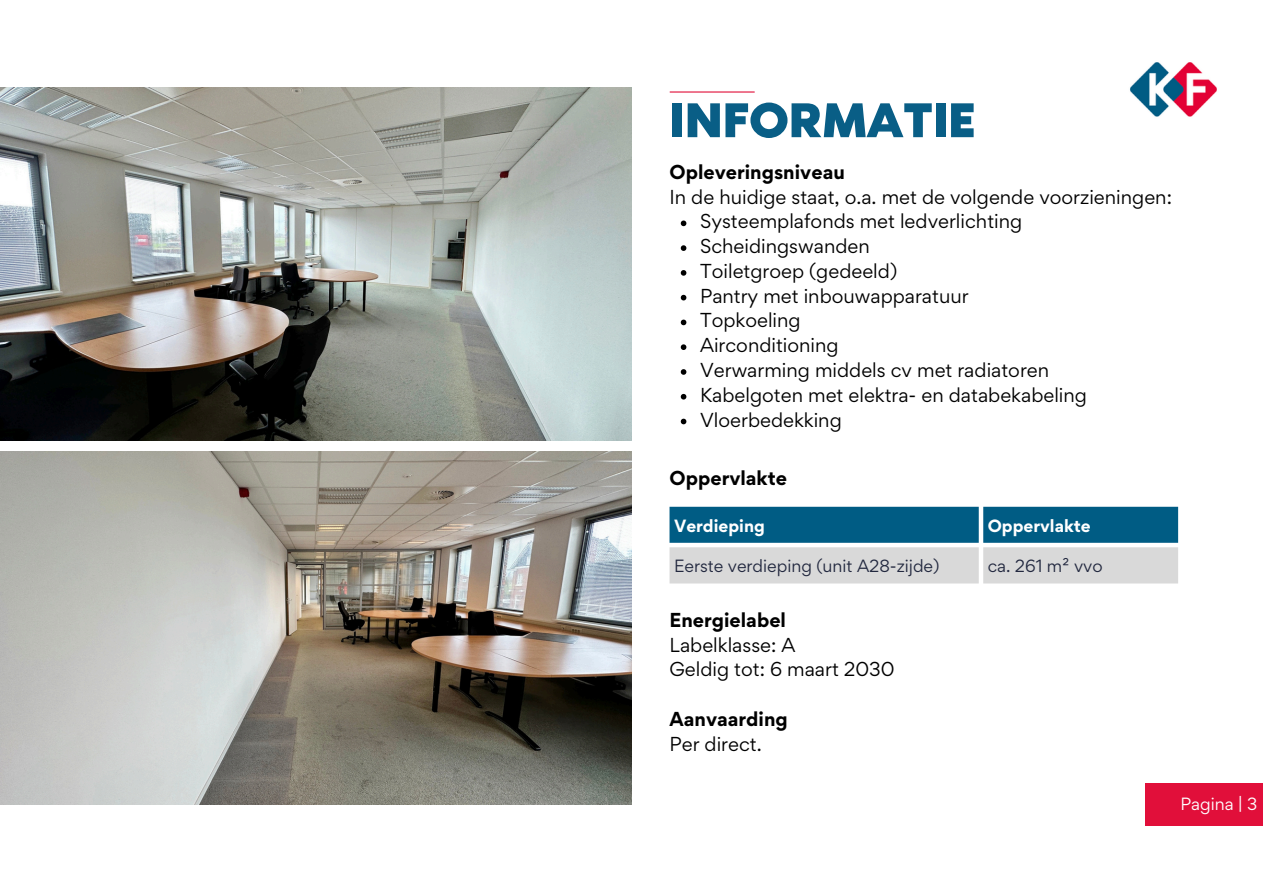
<style>
.page{position:relative;width:1263px;height:894px;background:#fff}
.page>*{position:absolute;margin:0;border:0;box-sizing:border-box;transform-origin:0 0}
.t1{font:61.35px "RTL Media Pro Medium";color:#095e86}
.t2{font:18px/24.8px "Gordita";color:#000}
.t3{font:700 18px/24.8px "Gordita";color:#000}
.t4{font:15.75px "Gordita";color:#22283f}
.t5{font:700 15.75px "Gordita";color:#fff}
.t6{font:15.75px "Gordita";color:#fff}
.s1{font-weight:700}
.s2{font-weight:400}
</style>
<div class="page">
<hr style="left:670px;top:91px;width:84px;height:2px;background:#e10f3a">
<img style="left:1130px;top:62px;width:87px;height:55px">
<div style="left:1146px;top:782px;width:117px;height:43px;background:#e10f3a"></div>
<img style="left:0;top:87px;width:631px;height:353px">
<img style="left:0;top:451px;width:631px;height:353px">
<svg style="left:669px;top:506px;width:509px;height:77px;background:#77a2b4"></svg>
<svg style="left:681px;top:220px;width:5px;height:6px"></svg>
<svg style="left:681px;top:245px;width:5px;height:6px"></svg>
<svg style="left:681px;top:270px;width:5px;height:5px"></svg>
<svg style="left:681px;top:295px;width:5px;height:5px"></svg>
<svg style="left:681px;top:319px;width:5px;height:6px"></svg>
<svg style="left:681px;top:344px;width:5px;height:6px"></svg>
<svg style="left:681px;top:369px;width:5px;height:5px"></svg>
<svg style="left:681px;top:394px;width:5px;height:5px"></svg>
<svg style="left:681px;top:418px;width:5px;height:6px"></svg>
<p class="t1" style="left:669px;top:93px;width:308px">INFORMATIE</p>
<p class="t2" style="left:669px;top:159px;width:504px"><span class="s1">Opleveringsniveau<br></span>In de huidige staat, o.a. met de volgende voorzieningen:</p>
<p class="t2" style="left:700px;top:209px;width:324px">Systeemplafonds met ledverlichting</p>
<p class="t2" style="left:700px;top:233px;width:171px">Scheidingswanden</p>
<p class="t2" style="left:700px;top:258px;width:199px">Toiletgroep (gedeeld)</p>
<p class="t2" style="left:700px;top:283px;width:270px">Pantry met inbouwapparatuur</p>
<h2 class="t2" style="left:700px;top:308px;width:102px">Topkoeling</h2>
<p class="t2" style="left:700px;top:332px;width:140px">Airconditioning</p>
<p class="t2" style="left:700px;top:357px;width:351px">Verwarming middels cv met radiatoren</p>
<p class="t2" style="left:700px;top:382px;width:388px">Kabelgoten met elektra- en databekabeling</p>
<p class="t2" style="left:700px;top:407px;width:143px">Vloerbedekking</p>
<p class="t3" style="left:669px;top:465px;width:119px">Oppervlakte</p>
<p class="t5" style="left:674px;top:514px;width:92px">Verdieping</p>
<p class="t5" style="left:988px;top:514px;width:105px">Oppervlakte</p>
<p class="t4" style="left:674px;top:555px;width:267px">Eerste verdieping (unit A28-zijde)</p>
<p class="t4" style="left:988px;top:555px;width:116px">ca. 261 m² vvo</p>
<h3 class="t2" style="left:669px;top:607px;width:227px"><span class="s1">Energielabel<br></span>Labelklasse: A<br>Geldig tot: 6 maart 2030</h3>
<h3 class="t3" style="left:669px;top:706px;width:120px">Aanvaarding<br><span class="s2">Per direct.</span></h3>
<h3 class="t6" style="left:1180px;top:793px;width:78px">Pagina | 3</h3>
</div>
